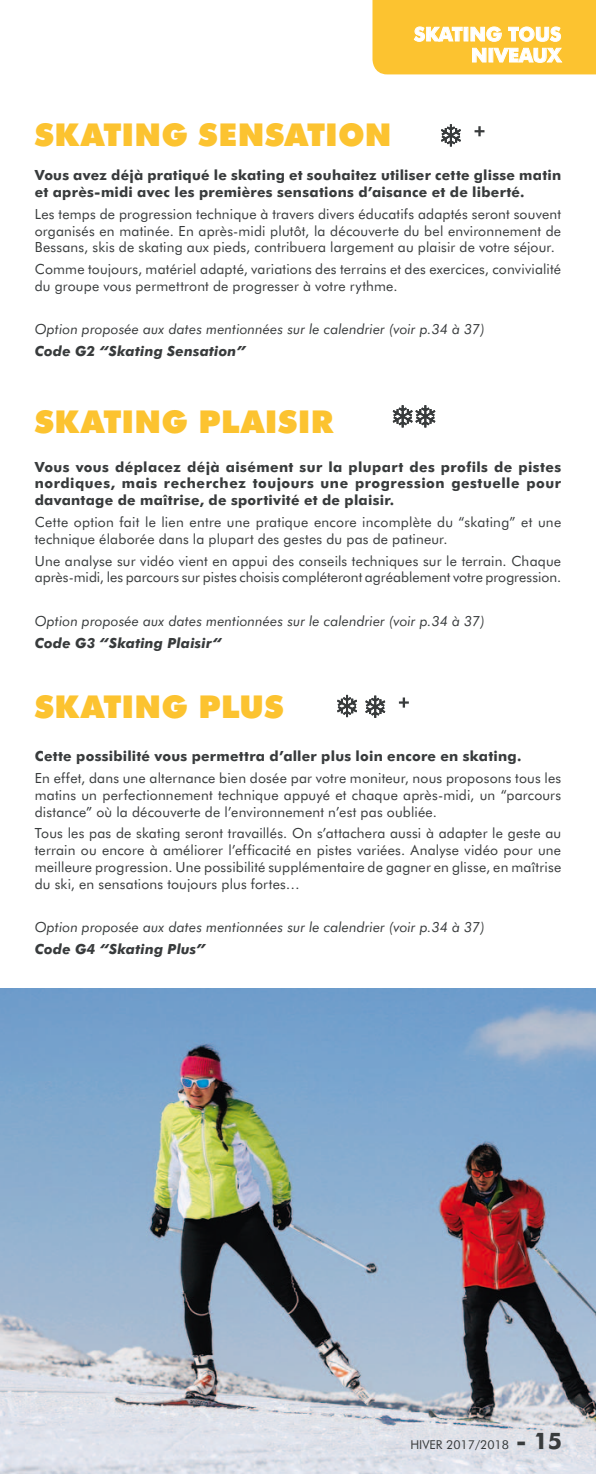
<style>
.page{position:relative;width:596px;height:1474px;background:#fff}
.page>*{position:absolute;margin:0;border:0;box-sizing:border-box;transform-origin:0 0}
.t1{font:900 31.5px "Futura BT";letter-spacing:.01em;color:#fcc330}
.t2{font:700 19.25px/21px "Futura BT";color:#fff;text-align:right}
.t3{font:14px/16.8px "Futura BT";letter-spacing:.015em;color:#383b3c;text-align:justify}
.t4{font:700 14px/16.8px "Futura BT";letter-spacing:.015em;color:#383b3c}
.t5{font:italic 14px "Futura BT";letter-spacing:.005em;color:#383b3c}
.t6{font:italic 700 14px "Futura BT";letter-spacing:.01em;color:#383b3c}
.t7{font:12.25px "Futura BT";color:#383b3c}
.s1{font-weight:700;font-size:22.75px}
</style>
<div class="page">
<svg style="left:372px;top:0;width:223px;height:74px;background:#fcc73f"></svg>
<img style="left:0;top:988px;width:595px;height:485px">
<svg style="left:441px;top:124px;width:19px;height:22px"></svg>
<svg style="left:474px;top:126px;width:10px;height:10px"></svg>
<svg style="left:392px;top:405px;width:43px;height:22px"></svg>
<svg style="left:337px;top:695px;width:19px;height:22px"></svg>
<svg style="left:365px;top:695px;width:20px;height:22px"></svg>
<svg style="left:398px;top:697px;width:10px;height:10px"></svg>
<h1 class="t1" style="left:35px;top:116px;width:358px">SKATING SENSATION</h1>
<h2 class="t2" style="left:413px;top:24px;width:149px">SKATING TOUS<br>NIVEAUX</h2>
<p class="t4" style="left:35px;top:167px;width:527px">Vous avez déjà pratiqué le skating et souhaitez utiliser cette glisse matin et après-midi avec les premières sensations d’aisance et de liberté.</p>
<p class="t3" style="left:35px;top:205px;width:527px">Les temps de progression technique à travers divers éducatifs adaptés seront souvent organisés en matinée. En après-midi plutôt, la découverte du bel environnement de Bessans, skis de skating aux pieds, contribuera largement au plaisir de votre séjour.</p>
<p class="t3" style="left:35px;top:260px;width:527px">Comme toujours, matériel adapté, variations des terrains et des exercices, convivialité du groupe vous permettront de progresser à votre rythme.</p>
<p class="t5" style="left:35px;top:321px;width:451px">Option proposée aux dates mentionnées sur le calendrier (voir p.34 à 37)</p>
<p class="t6" style="left:35px;top:343px;width:212px">Code G2 “Skating Sensation”</p>
<h1 class="t1" style="left:35px;top:403px;width:300px">SKATING PLAISIR</h1>
<p class="t4" style="left:35px;top:458px;width:527px;text-align:justify">Vous vous déplacez déjà aisément sur la plupart des profils de pistes nordiques, mais recherchez toujours une progression gestuelle pour davantage de maîtrise, de sportivité et de plaisir.</p>
<p class="t3" style="left:35px;top:513px;width:527px">Cette option fait le lien entre une pratique encore incomplète du “skating” et une technique élaborée dans la plupart des gestes du pas de patineur.</p>
<p class="t3" style="left:35px;top:552px;width:527px">Une analyse sur vidéo vient en appui des conseils techniques sur le terrain. Chaque après-midi, les parcours sur pistes choisis compléteront agréablement votre progression.</p>
<p class="t5" style="left:35px;top:612px;width:451px">Option proposée aux dates mentionnées sur le calendrier (voir p.34 à 37)</p>
<p class="t6" style="left:35px;top:634px;width:188px">Code G3 “Skating Plaisir“</p>
<h1 class="t1" style="left:35px;top:687px;width:250px">SKATING PLUS</h1>
<p class="t4" style="left:35px;top:747px;width:488px">Cette possibilité vous permettra d’aller plus loin encore en skating.</p>
<p class="t3" style="left:35px;top:769px;width:527px">En effet, dans une alternance bien dosée par votre moniteur, nous proposons tous les matins un perfectionnement technique appuyé et chaque après-midi, un “parcours distance” où la découverte de l’environnement n’est pas oubliée.</p>
<p class="t3" style="left:35px;top:824px;width:527px">Tous les pas de skating seront travaillés. On s’attachera aussi à adapter le geste au terrain ou encore à améliorer l’efficacité en pistes variées. Analyse vidéo pour une meilleure progression. Une possibilité supplémentaire de gagner en glisse, en maîtrise du ski, en sensations toujours plus fortes…</p>
<p class="t5" style="left:35px;top:918px;width:451px">Option proposée aux dates mentionnées sur le calendrier (voir p.34 à 37)</p>
<p class="t6" style="left:35px;top:940px;width:172px">Code G4 “Skating Plus”</p>
<p class="t7" style="left:410px;top:1437px;width:153px">HIVER 2017/2018 <span class="s1">- 15</span></p>
</div>
